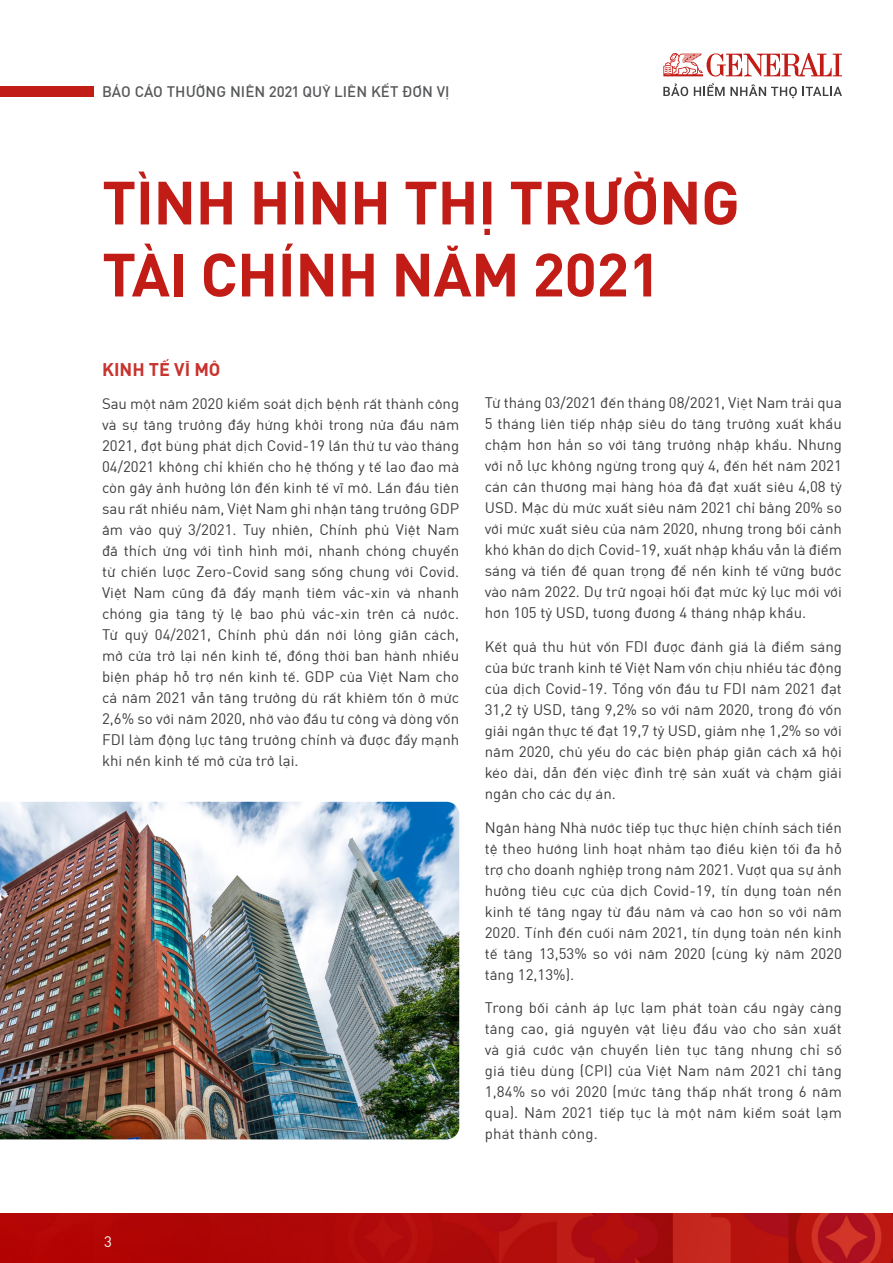
<style>
.page{position:relative;width:893px;height:1263px;background:#fff}
.page>*{position:absolute;margin:0;border:0;box-sizing:border-box;transform-origin:0 0}
.t1{font:700 60px/72px "Generali Display";letter-spacing:-.01em;color:#c21c17}
.t2{font:700 18px "Generali Display";color:#c8332e}
.t3{font:15px/21px "Generali Display";color:#3e3e3f;text-align:justify}
.t4{font:500 15px "Generali Display";letter-spacing:.005em;color:#57585a}
.t5{font:15px "Generali Display";color:#fff}
</style>
<div class="page">
<img style="left:0;top:1213px;width:893px;height:50px">
<div style="left:0;top:86px;width:94px;height:11px;background:#c21c17"></div>
<svg style="left:663px;top:53px;width:179px;height:24px"></svg>
<svg style="left:663px;top:83px;width:25px;height:13px"></svg>
<svg style="left:694px;top:83px;width:148px;height:15px"></svg>
<img style="left:0;top:802px;width:459px;height:337px">
<p class="t4" style="left:102px;top:79px;width:349px">BÁO CÁO THƯỜNG NIÊN 2021 QUỸ LIÊN KẾT ĐƠN VỊ</p>
<p class="t1" style="left:102px;top:163px;width:639px">TÌNH HÌNH THỊ TRƯỜNG<br>TÀI CHÍNH NĂM 2021</p>
<p class="t2" style="left:102px;top:355px;width:120px">KINH TẾ VĨ MÔ</p>
<p class="t3" style="left:102px;top:392px;width:359px">Sau một năm 2020 kiểm soát dịch bệnh rất thành công và sự tăng trưởng đầy hứng khởi trong nửa đầu năm 2021, đợt bùng phát dịch Covid-19 lần thứ tư vào tháng 04/2021 không chỉ khiến cho hệ thống y tế lao đao mà còn gây ảnh hưởng lớn đến kinh tế vĩ mô. Lần đầu tiên sau rất nhiều năm, Việt Nam ghi nhận tăng trưởng GDP âm vào quý 3/2021. Tuy nhiên, Chính phủ Việt Nam đã thích ứng với tình hình mới, nhanh chóng chuyển từ chiến lược Zero-Covid sang sống chung với Covid.<br>Việt Nam cũng đã đẩy mạnh tiêm vắc-xin và nhanh chóng gia tăng tỷ lệ bao phủ vắc-xin trên cả nước.<br>Từ quý 04/2021, Chính phủ dần nới lỏng giãn cách, mở cửa trở lại nền kinh tế, đồng thời ban hành nhiều biện pháp hỗ trợ nền kinh tế. GDP của Việt Nam cho cả năm 2021 vẫn tăng trưởng dù rất khiêm tốn ở mức 2,6% so với năm 2020, nhờ vào đầu tư công và dòng vốn FDI làm động lực tăng trưởng chính và được đẩy mạnh khi nền kinh tế mở cửa trở lại.</p>
<p class="t3" style="left:485px;top:391px;width:359px">Từ tháng 03/2021 đến tháng 08/2021, Việt Nam trải qua 5 tháng liên tiếp nhập siêu do tăng trưởng xuất khẩu chậm hơn hẳn so với tăng trưởng nhập khẩu. Nhưng với nỗ lực không ngừng trong quý 4, đến hết năm 2021 cán cân thương mại hàng hóa đã đạt xuất siêu 4,08 tỷ USD. Mặc dù mức xuất siêu năm 2021 chỉ bằng 20% so với mức xuất siêu của năm 2020, nhưng trong bối cảnh khó khăn do dịch Covid-19, xuất nhập khẩu vẫn là điểm sáng và tiền đề quan trọng để nền kinh tế vững bước vào năm 2022. Dự trữ ngoại hối đạt mức kỷ lục mới với hơn 105 tỷ USD, tương đương 4 tháng nhập khẩu.</p>
<p class="t3" style="left:485px;top:635px;width:359px">Kết quả thu hút vốn FDI được đánh giá là điểm sáng của bức tranh kinh tế Việt Nam vốn chịu nhiều tác động của dịch Covid-19. Tổng vốn đầu tư FDI năm 2021 đạt 31,2 tỷ USD, tăng 9,2% so với năm 2020, trong đó vốn giải ngân thực tế đạt 19,7 tỷ USD, giảm nhẹ 1,2% so với năm 2020, chủ yếu do các biện pháp giãn cách xã hội kéo dài, dẫn đến việc đình trệ sản xuất và chậm giải ngân cho các dự án.</p>
<p class="t3" style="left:485px;top:816px;width:359px">Ngân hàng Nhà nước tiếp tục thực hiện chính sách tiền tệ theo hướng linh hoạt nhằm tạo điều kiện tối đa hỗ trợ cho doanh nghiệp trong năm 2021. Vượt qua sự ảnh hưởng tiêu cực của dịch Covid-19, tín dụng toàn nền kinh tế tăng ngay từ đầu năm và cao hơn so với năm 2020. Tính đến cuối năm 2021, tín dụng toàn nền kinh tế tăng 13,53% so với năm 2020 (cùng kỳ năm 2020 tăng 12,13%).</p>
<p class="t3" style="left:485px;top:996px;width:359px">Trong bối cảnh áp lực lạm phát toàn cầu ngày càng tăng cao, giá nguyên vật liệu đầu vào cho sản xuất và giá cước vận chuyển liên tục tăng nhưng chỉ số giá tiêu dùng (CPI) của Việt Nam năm 2021 chỉ tăng 1,84% so với 2020 (mức tăng thấp nhất trong 6 năm qua). Năm 2021 tiếp tục là một năm kiểm soát lạm phát thành công.</p>
<p class="t5" style="left:104px;top:1230px;width:9px">3</p>
</div>
